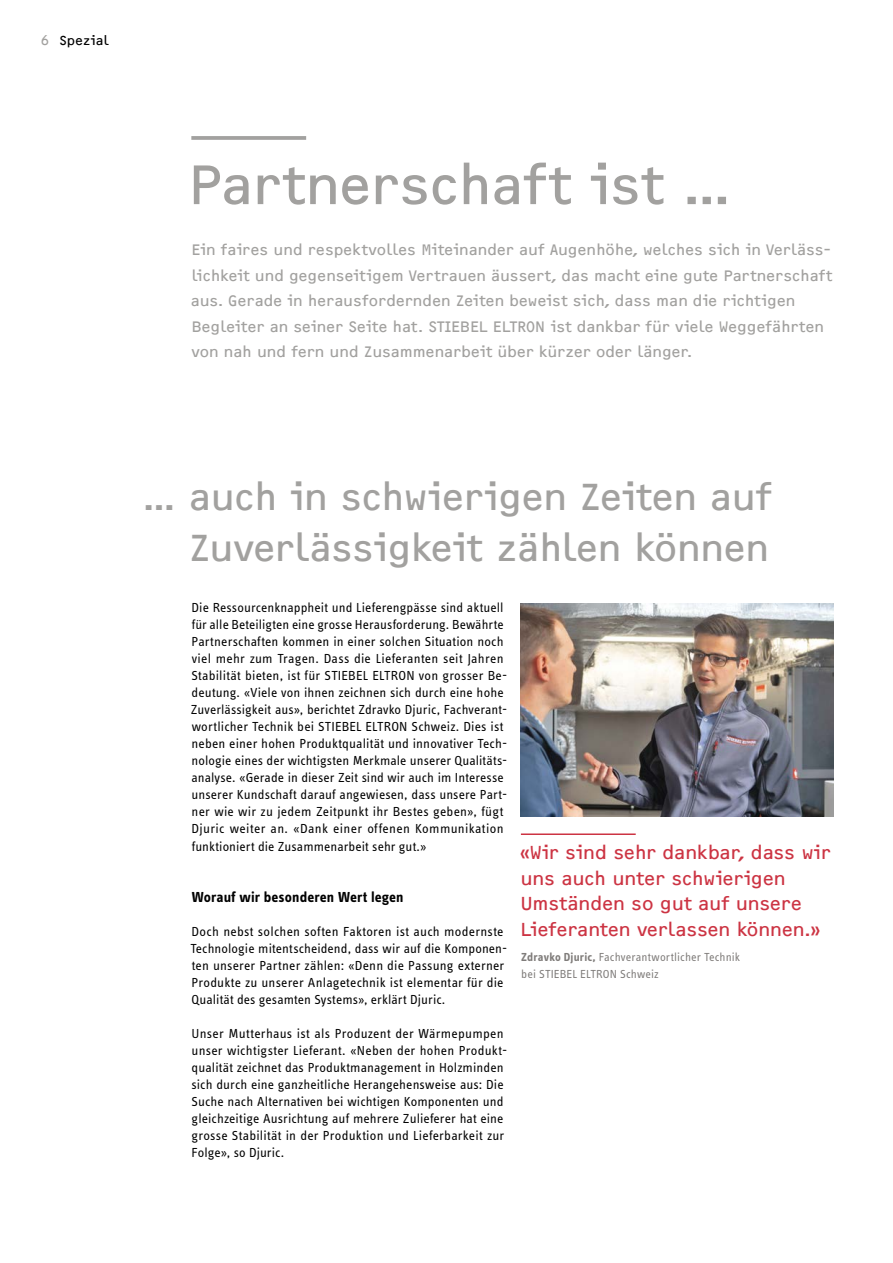
<style>
.page{position:relative;width:893px;height:1263px;background:#fff}
.page>*{position:absolute;margin:0;border:0;box-sizing:border-box;transform-origin:0 0}
._20_Headline{font:57px "F2 FOCR Bczyk Com";letter-spacing:-.015em;color:#a2a19f}
._20_Headline-2{font:39px/51px "F2 FOCR Bczyk Com";letter-spacing:-.01em;color:#a2a19f;text-align:right}
._41_Quote{font:19.5px/25.5px "F2 FOCR Bczyk Com";letter-spacing:-.005em;color:#cc3443}
._23_Lead{font:15.75px/25.5px "F2 FOCR Bczyk Com";letter-spacing:.005em;color:#a2a19f}
._24_Subtitle{font:700 15px "STE Info Text";letter-spacing:.01em;color:#000}
._30_Copy{font:13.5px/17px "STE Info Text";letter-spacing:.01em;color:#000}
._91_Rubrik{font:13.5px "F2 FOCR Bczyk Com";color:#000}
._40_Caption{font:12px/17px "STE Info Text";letter-spacing:.01em;color:#7f7c7a}
.s1{color:#a2a19f}
.s2{font-weight:700}
</style>
<div class="page">
<img style="left:521px;top:604px;width:312px;height:212px">
<hr style="left:191px;top:136px;width:115px;height:4px;background:#a8a8a6">
<hr style="left:521px;top:833px;width:115px;height:2px;background:#cc3443">
<p class="_91_Rubrik" style="left:41px;top:32px;width:69px"><span class="s1">6</span> Spezial</p>
<p class="_20_Headline" style="left:188px;top:152px;width:545px">Partnerschaft ist …</p>
<p class="_23_Lead" style="left:191px;top:237px;width:643px">Ein faires und respektvolles Miteinander auf Augenhöhe, welches sich in Verläss&shy;lichkeit und gegenseitigem Vertrauen äussert, das macht eine gute Partnerschaft aus. Gerade in herausfordernden Zeiten beweist sich, dass man die richtigen Begleiter an seiner Seite hat. STIEBEL ELTRON ist dankbar für viele Weggefährten von nah und fern und Zusammenarbeit über kürzer oder länger.</p>
<p class="_20_Headline-2" style="left:142px;top:472px;width:631px">… auch in schwierigen Zeiten auf<br>Zuverlässigkeit zählen können</p>
<p class="_30_Copy" style="left:191px;top:599px;width:318px">Die Ressourcenknappheit und Lieferengpässe sind aktuell für alle Beteiligten eine grosse Herausforderung. Bewährte Partnerschaften kommen in einer solchen Situation noch viel mehr zum Tragen. Dass die Lieferanten seit Jahren Stabilität bieten, ist für STIEBEL ELTRON von grosser Be&shy;deutung. «Viele von ihnen zeichnen sich durch eine hohe Zuverlässigkeit aus», berichtet Zdravko Djuric, Fachverant&shy;wortlicher Technik bei STIEBEL ELTRON Schweiz. Dies ist neben einer hohen Produktqualität und innovativer Tech&shy;nologie eines der wichtigsten Merkmale unserer Qualitäts&shy;analyse. «Gerade in dieser Zeit sind wir auch im Interesse unserer Kundschaft darauf angewiesen, dass unsere Part&shy;ner wie wir zu jedem Zeitpunkt ihr Bestes geben», fügt Djuric weiter an. «Dank einer offenen Kommunikation funktioniert die Zusammenarbeit sehr gut.»</p>
<p class="_24_Subtitle" style="left:192px;top:888px;width:213px">Worauf wir besonderen Wert legen</p>
<p class="_30_Copy" style="left:190px;top:922px;width:318px">Doch nebst solchen soften Faktoren ist auch modernste Technologie mitentscheidend, dass wir auf die Komponen&shy;ten unserer Partner zählen: «Denn die Passung externer Produkte zu unserer Anlagetechnik ist elementar für die Qualität des gesamten Systems», erklärt Djuric.</p>
<p class="_30_Copy" style="left:191px;top:1024px;width:317px">Unser Mutterhaus ist als Produzent der Wärmepumpen unser wichtigster Lieferant. «Neben der hohen Produkt&shy;qualität zeichnet das Produktmanagement in Holzminden sich durch eine ganzheitliche Herangehensweise aus: Die Suche nach Alternativen bei wichtigen Komponenten und gleichzeitige Ausrichtung auf mehrere Zulieferer hat eine grosse Stabilität in der Produktion und Lieferbarkeit zur Folge», so Djuric.</p>
<p class="_41_Quote" style="left:520px;top:840px;width:312px">«Wir sind sehr dankbar, dass wir uns auch unter schwierigen<br>Umständen so gut auf unsere<br>Lieferanten verlassen können.»</p>
<p class="_40_Caption" style="left:521px;top:948px;width:221px"><span class="s2">Zdravko Djuric,</span> Fachverantwortlicher Technik bei STIEBEL ELTRON Schweiz</p>
</div>
